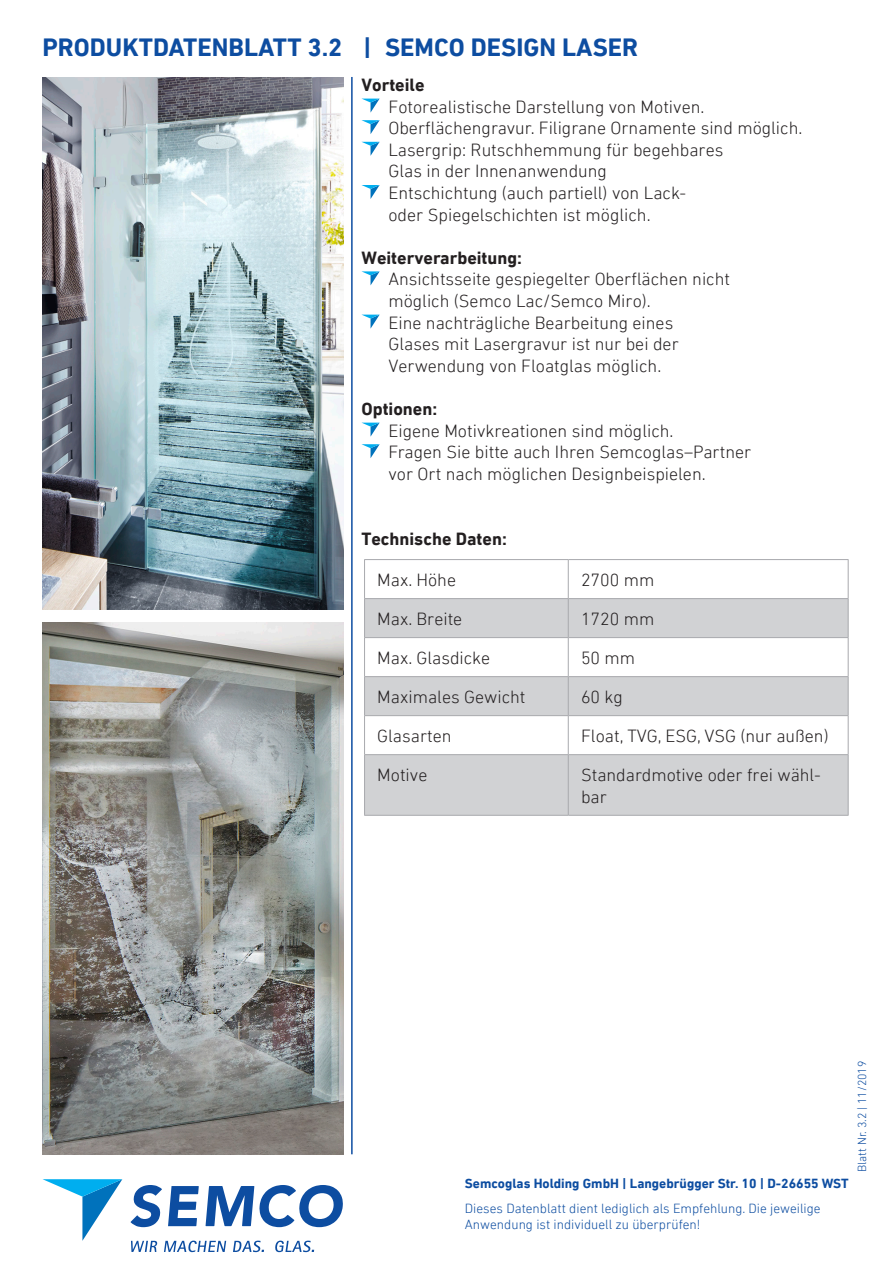
<style>
.page{position:relative;width:893px;height:1263px;background:#fff}
.page>*{position:absolute;margin:0;border:0;box-sizing:border-box;transform-origin:0 0}
.t1{font:700 25.5px "DIN Next LT Pro";color:#0d4da1}
.Fließtext{font:300 18px/21.6px "DIN Next LT Pro";color:#231f20}
.Fließtext-2{font:700 18px "DIN Next LT Pro";color:#231f20}
.t2{font:300 13.5px/16.2px "DIN Next LT Pro";color:#0d4da1}
.t3{font:700 13.5px "DIN Next LT Pro";color:#0d4da1}
.t4{font:300 12px "DIN Next LT Pro";color:#0d4da1}
</style>
<div class="page">
<svg style="left:362px;top:99px;width:18px;height:14px"></svg>
<svg style="left:361px;top:120px;width:19px;height:14px"></svg>
<svg style="left:362px;top:142px;width:18px;height:14px"></svg>
<svg style="left:361px;top:185px;width:19px;height:14px"></svg>
<svg style="left:361px;top:271px;width:19px;height:14px"></svg>
<svg style="left:362px;top:315px;width:18px;height:14px"></svg>
<svg style="left:362px;top:423px;width:18px;height:14px"></svg>
<svg style="left:361px;top:444px;width:19px;height:14px"></svg>
<svg style="left:43px;top:1179px;width:79px;height:62px"></svg>
<svg style="left:131px;top:1185px;width:31px;height:42px"></svg>
<svg style="left:168px;top:1186px;width:31px;height:40px"></svg>
<svg style="left:206px;top:1185px;width:137px;height:42px"></svg>
<svg style="left:131px;top:1241px;width:26px;height:11px"></svg>
<svg style="left:164px;top:1240px;width:62px;height:12px"></svg>
<svg style="left:233px;top:1240px;width:31px;height:12px"></svg>
<svg style="left:275px;top:1240px;width:39px;height:12px"></svg>
<hr style="left:351px;top:77px;width:2px;height:1077px;background:#0d4da1">
<img style="left:43px;top:623px;width:300px;height:531px">
<img style="left:43px;top:78px;width:300px;height:531px">
<svg style="left:365px;top:599px;width:483px;height:216px;fill:#d1d2d4"></svg>
<hr style="left:364px;top:559px;width:204px;height:1px;background:#a8a9ad">
<hr style="left:364px;top:560px;width:1px;height:38px;background:#a8a9ad">
<hr style="left:568px;top:559px;width:280px;height:1px;background:#a8a9ad">
<hr style="left:568px;top:560px;width:1px;height:38px;background:#a8a9ad">
<hr style="left:848px;top:560px;width:1px;height:38px;background:#a8a9ad">
<hr style="left:364px;top:598px;width:204px;height:1px;background:#a8a9ad">
<hr style="left:364px;top:599px;width:1px;height:38px;background:#a8a9ad">
<hr style="left:568px;top:598px;width:280px;height:1px;background:#a8a9ad">
<hr style="left:568px;top:599px;width:1px;height:38px;background:#a8a9ad">
<hr style="left:848px;top:599px;width:1px;height:38px;background:#a8a9ad">
<hr style="left:364px;top:637px;width:204px;height:1px;background:#a8a9ad">
<hr style="left:364px;top:638px;width:1px;height:38px;background:#a8a9ad">
<hr style="left:568px;top:637px;width:280px;height:1px;background:#a8a9ad">
<hr style="left:568px;top:638px;width:1px;height:38px;background:#a8a9ad">
<hr style="left:848px;top:638px;width:1px;height:38px;background:#a8a9ad">
<hr style="left:364px;top:676px;width:204px;height:1px;background:#a8a9ad">
<hr style="left:364px;top:677px;width:1px;height:38px;background:#a8a9ad">
<hr style="left:568px;top:676px;width:280px;height:1px;background:#a8a9ad">
<hr style="left:568px;top:677px;width:1px;height:38px;background:#a8a9ad">
<hr style="left:848px;top:677px;width:1px;height:38px;background:#a8a9ad">
<hr style="left:364px;top:715px;width:204px;height:1px;background:#a8a9ad">
<hr style="left:364px;top:716px;width:1px;height:38px;background:#a8a9ad">
<hr style="left:568px;top:715px;width:280px;height:1px;background:#a8a9ad">
<hr style="left:568px;top:716px;width:1px;height:38px;background:#a8a9ad">
<hr style="left:848px;top:716px;width:1px;height:38px;background:#a8a9ad">
<hr style="left:364px;top:754px;width:204px;height:1px;background:#a8a9ad">
<hr style="left:364px;top:755px;width:1px;height:60px;background:#a8a9ad">
<hr style="left:568px;top:754px;width:280px;height:1px;background:#a8a9ad">
<hr style="left:568px;top:755px;width:1px;height:60px;background:#a8a9ad">
<hr style="left:848px;top:755px;width:1px;height:60px;background:#a8a9ad">
<hr style="left:364px;top:815px;width:204px;height:1px;background:#a8a9ad">
<hr style="left:568px;top:815px;width:280px;height:1px;background:#a8a9ad">
<p class="t1" style="left:43px;top:32px;width:597px">PRODUKTDATENBLATT 3.2 | SEMCO DESIGN LASER</p>
<p class="Fließtext-2" style="left:361px;top:74px;width:65px">Vorteile</p>
<p class="Fließtext" style="left:388px;top:95px;width:317px">Fotorealistische Darstellung von Motiven.</p>
<p class="Fließtext" style="left:388px;top:117px;width:415px">Oberflächengravur. Filigrane Ornamente sind möglich.</p>
<p class="Fließtext" style="left:388px;top:139px;width:336px">Lasergrip: Rutschhemmung für begehbares<br>Glas in der Innenanwendung</p>
<p class="Fließtext" style="left:388px;top:182px;width:299px">Entschichtung (auch partiell) von Lack&shy;oder Spiegelschichten ist möglich.</p>
<p class="Fließtext-2" style="left:361px;top:247px;width:162px">Weiterverarbeitung:</p>
<p class="Fließtext" style="left:388px;top:268px;width:343px">Ansichtsseite gespiegelter Oberflächen nicht möglich (Semco Lac/Semco Miro).</p>
<p class="Fließtext" style="left:388px;top:311px;width:292px">Eine nachträgliche Bearbeitung eines<br>Glases mit Lasergravur ist nur bei der<br>Verwendung von Floatglas möglich.</p>
<p class="Fließtext-2" style="left:361px;top:398px;width:77px">Optionen:</p>
<p class="Fließtext" style="left:388px;top:419px;width:287px">Eigene Motivkreationen sind möglich.</p>
<p class="Fließtext" style="left:388px;top:441px;width:364px">Fragen Sie bitte auch Ihren Semcoglas–Partner vor Ort nach möglichen Designbeispielen.</p>
<p class="Fließtext-2" style="left:361px;top:528px;width:147px">Technische Daten:</p>
<p class="Fließtext" style="left:377px;top:569px;width:80px">Max. Höhe</p>
<p class="Fließtext" style="left:581px;top:569px;width:75px">2700 mm</p>
<p class="Fließtext" style="left:377px;top:608px;width:87px">Max. Breite</p>
<p class="Fließtext" style="left:581px;top:608px;width:75px">1720 mm</p>
<p class="Fließtext" style="left:377px;top:647px;width:115px">Max. Glasdicke</p>
<p class="Fließtext" style="left:581px;top:647px;width:56px">50 mm</p>
<p class="Fließtext" style="left:377px;top:686px;width:150px">Maximales Gewicht</p>
<p class="Fließtext" style="left:581px;top:686px;width:43px">60 kg</p>
<p class="Fließtext" style="left:377px;top:725px;width:76px">Glasarten</p>
<p class="Fließtext" style="left:581px;top:725px;width:249px">Float, TVG, ESG, VSG (nur außen)</p>
<p class="Fließtext" style="left:377px;top:764px;width:52px">Motive</p>
<p class="Fließtext" style="left:581px;top:764px;width:241px">Standardmotive oder frei wähl&shy;bar</p>
<p class="t3" style="left:465px;top:1175px;width:385px">Semcoglas Holding GmbH | Langebrügger Str. 10 | D-26655 WST</p>
<p class="t2" style="left:465px;top:1200px;width:357px">Dieses Datenblatt dient lediglich als Empfehlung. Die jeweilige<br>Anwendung ist individuell zu überprüfen!</p>
<p class="t4" style="left:855px;top:1172px;width:113px;rotate:-90deg">Blatt Nr. 3.2 | 11/2019</p>
</div>
